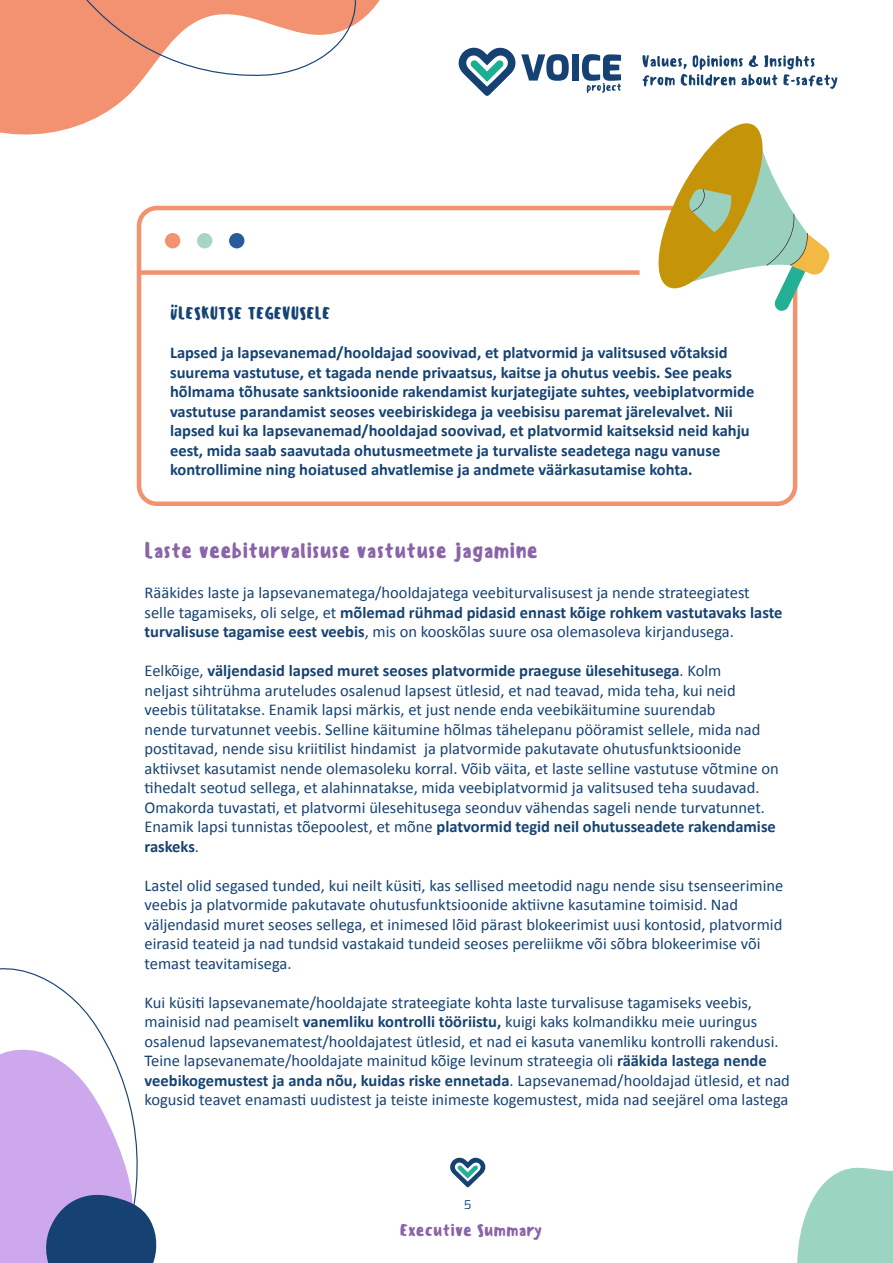
<style>
.page{position:relative;width:893px;height:1263px;background:#fff}
.page>*{position:absolute;margin:0;border:0;box-sizing:border-box;transform-origin:0 0}
.t1{font:500 21px "Sensei";color:#8a64a8}
.t2{font:16.5px/19.5px "Calibri";color:#164373}
.t3{font:700 16.5px/19.5px "Calibri";color:#164373}
.t4{font:500 16.5px "Sensei";color:#164373}
.t5{font:500 16.5px "Sensei";color:#8a64a8}
.t6{font:12px "Exo";color:#144272}
.s1{font-weight:700}
</style>
<div class="page">
<svg style="left:0;top:968px;width:157px;height:295px"></svg>
<svg style="left:797px;top:1167px;width:96px;height:96px;background:#aadbcb"></svg>
<svg style="left:0;top:0;width:380px;height:135px"></svg>
<svg style="left:0;top:0;width:371px;height:90px"></svg>
<svg style="left:459px;top:48px;width:110px;height:48px"></svg>
<div style="left:572px;top:54px;width:7px;height:27px;background:#154273"></div>
<svg style="left:582px;top:54px;width:39px;height:39px"></svg>
<svg style="left:642px;top:55px;width:196px;height:34px"></svg>
<svg style="left:450px;top:1157px;width:36px;height:30px"></svg>
<div style="left:138px;top:270px;width:502px;height:5px;background:#f29270"></div>
<div style="left:137px;top:206px;width:660px;height:300px;border:4px solid #f29270;border-radius:18px"></div>
<div style="left:165px;top:233px;width:15px;height:15px;background:#f29270;border-radius:50%"></div>
<div style="left:197px;top:233px;width:15px;height:15px;background:#a9d6c4;border-radius:50%"></div>
<div style="left:229px;top:233px;width:15px;height:15px;background:#275b9b;border-radius:50%"></div>
<svg style="left:651px;top:123px;width:179px;height:189px"></svg>
<p class="t4" style="left:170px;top:302px;width:162px">ÜLESKUTSE TEGEVUSELE</p>
<p class="t3" style="left:170px;top:342px;width:586px">Lapsed ja lapsevanemad/hooldajad soovivad, et platvormid ja valitsused võtaksid suurema vastutuse, et tagada nende privaatsus, kaitse ja ohutus veebis. See peaks hõlmama tõhusate sanktsioonide rakendamist kurjategijate suhtes, veebiplatvormide vastutuse parandamist seoses veebiriskidega ja veebisisu paremat järelevalvet. Nii lapsed kui ka lapsevanemad/hooldajad soovivad, et platvormid kaitseksid neid kahju eest, mida saab saavutada ohutusmeetmete ja turvaliste seadetega nagu vanuse kontrollimine ning hoiatused ahvatlemise ja andmete väärkasutamise kohta.</p>
<p class="t1" style="left:145px;top:536px;width:395px">Laste veebiturvalisuse vastutuse jagamine</p>
<p class="t2" style="left:145px;top:582px;width:639px">Rääkides laste ja lapsevanematega/hooldajatega veebiturvalisusest ja nende strateegiatest selle tagamiseks, oli selge, et <span class="s1">mõlemad rühmad pidasid ennast kõige rohkem vastutavaks laste turvalisuse tagamise eest veebis</span>, mis on kooskõlas suure osa olemasoleva kirjandusega.</p>
<p class="t2" style="left:145px;top:660px;width:636px">Eelkõige, <span class="s1">väljendasid lapsed muret seoses platvormide praeguse ülesehitusega</span>. Kolm<br>neljast sihtrühma aruteludes osalenud lapsest ütlesid, et nad teavad, mida teha, kui neid veebis tülitatakse. Enamik lapsi märkis, et just nende enda veebikäitumine suurendab<br>nende turvatunnet veebis. Selline käitumine hõlmas tähelepanu pööramist sellele, mida nad postitavad, nende sisu kriitilist hindamist ja platvormide pakutavate ohutusfunktsioonide aktiivset kasutamist nende olemasoleku korral. Võib väita, et laste selline vastutuse võtmine on tihedalt seotud sellega, et alahinnatakse, mida veebiplatvormid ja valitsused teha suudavad.<br>Omakorda tuvastati, et platvormi ülesehitusega seonduv vähendas sageli nende turvatunnet.<br>Enamik lapsi tunnistas tõepoolest, et mõne <span class="s1">platvormid tegid neil ohutusseadete rakendamise raskeks</span>.</p>
<p class="t2" style="left:145px;top:874px;width:640px">Lastel olid segased tunded, kui neilt küsiti, kas sellised meetodid nagu nende sisu tsenseerimine veebis ja platvormide pakutavate ohutusfunktsioonide aktiivne kasutamine toimisid. Nad väljendasid muret seoses sellega, et inimesed lõid pärast blokeerimist uusi kontosid, platvormid eirasid teateid ja nad tundsid vastakaid tundeid seoses pereliikme või sõbra blokeerimise või temast teavitamisega.</p>
<p class="t2" style="left:145px;top:992px;width:647px">Kui küsiti lapsevanemate/hooldajate strateegiate kohta laste turvalisuse tagamiseks veebis, mainisid nad peamiselt <span class="s1">vanemliku kontrolli tööriistu,</span> kuigi kaks kolmandikku meie uuringus osalenud lapsevanematest/hooldajatest ütlesid, et nad ei kasuta vanemliku kontrolli rakendusi.<br>Teine lapsevanemate/hooldajate mainitud kõige levinum strateegia oli <span class="s1">rääkida lastega nende veebikogemustest ja anda nõu, kuidas riske ennetada</span>. Lapsevanemad/hooldajad ütlesid, et nad kogusid teavet enamasti uudistest ja teiste inimeste kogemustest, mida nad seejärel oma lastega</p>
<p class="t6" style="left:464px;top:1196px;width:9px">5</p>
<p class="t5" style="left:400px;top:1219px;width:144px">Executive Summary</p>
</div>
